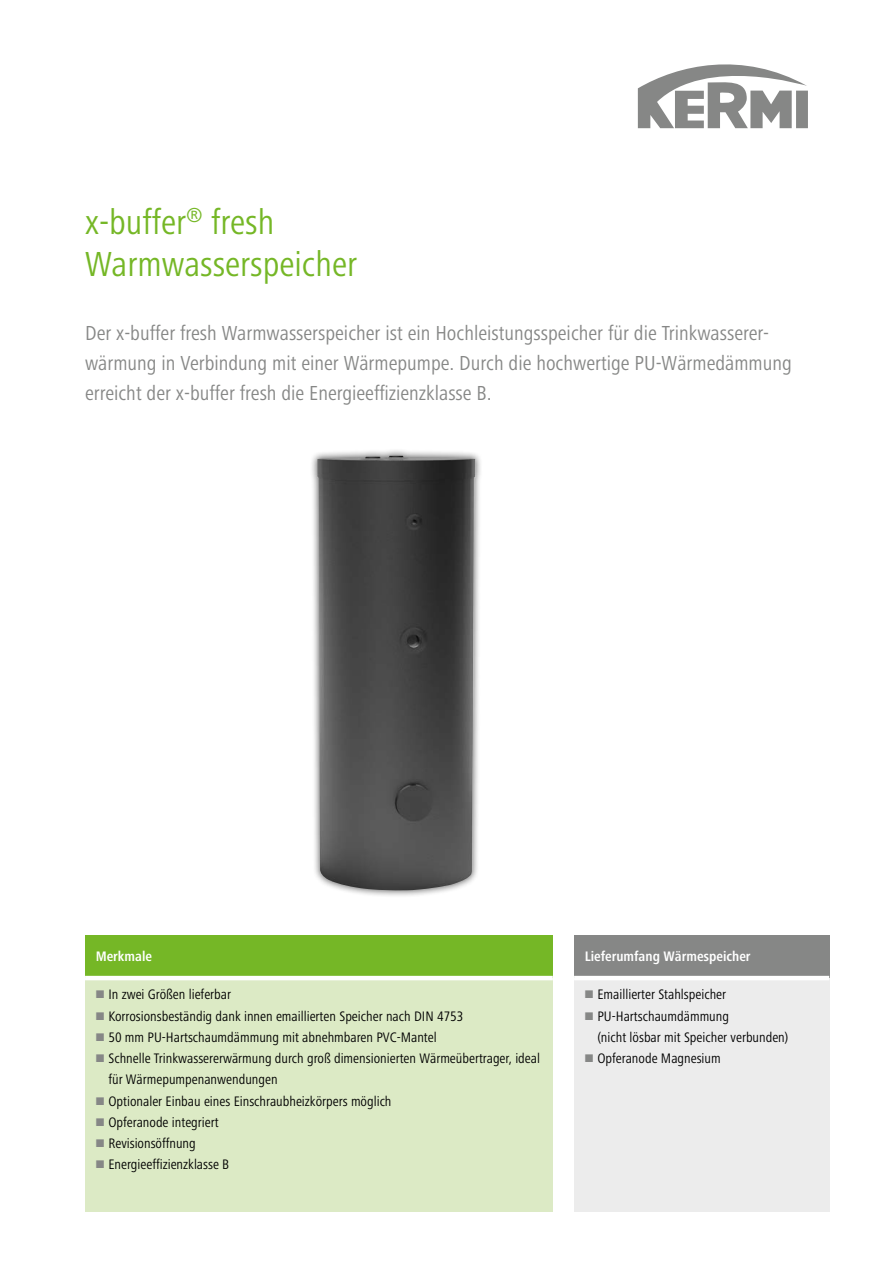
<style>
.page{position:relative;width:893px;height:1263px;background:#fff}
.page>*{position:absolute;margin:0;border:0;box-sizing:border-box;transform-origin:0 0}
.t1{font:condensed 36px/42.5px "Frutiger Next LTW1 G";color:#75b726}
.t2{font:condensed 21px/29.7px "Frutiger Next LTW1 G";color:#868786}
.t3{font:condensed 14.25px/21.3px "Frutiger Next LTW1 G";color:#000}
.t4{font:700 condensed 14.25px "Frutiger Next LTW1 G";color:#fff}
</style>
<div class="page">
<svg style="left:638px;top:64px;width:169px;height:64px"></svg>
<div style="left:796px;top:91px;width:12px;height:37px;background:#868786"></div>
<div style="left:310px;top:448px;width:172px;height:450px;background:#000;opacity:.6"></div>
<img style="left:317px;top:456px;width:159px;height:434px">
<div style="left:574px;top:935px;width:255px;height:43px;background:#868786"></div>
<div style="left:574px;top:978px;width:255px;height:234px;background:#ececec"></div>
<hr style="left:574px;top:976px;width:255px;height:4px;background:#fff">
<div style="left:85px;top:935px;width:468px;height:43px;background:#75b726"></div>
<div style="left:85px;top:978px;width:468px;height:234px;background:#dceac5"></div>
<hr style="left:85px;top:976px;width:468px;height:4px;background:#fff">
<h1 class="t1" style="left:85px;top:201px;width:274px">x-buffer<sup>®</sup> fresh<br>Warmwasserspeicher</h1>
<p class="t2" style="left:85px;top:318px;width:708px">Der x-buffer fresh Warmwasserspeicher ist ein Hochleistungsspeicher für die Trinkwasserer&shy;wärmung in Verbindung mit einer Wärmepumpe. Durch die hochwertige PU-Wärmedämmung erreicht der x-buffer fresh die Energieeffizienzklasse B.</p>
<p class="t4" style="left:96px;top:948px;width:58px">Merkmale</p>
<p class="t3" style="left:108px;top:984px;width:433px">In zwei Größen lieferbar<br>Korrosionsbeständig dank innen emaillierten Speicher nach DIN 4753<br>50 mm PU-Hartschaumdämmung mit abnehmbaren PVC-Mantel<br>Schnelle Trinkwassererwärmung durch groß dimensionierten Wärmeübertrager, ideal für Wärmepumpenanwendungen<br>Optionaler Einbau eines Einschraubheizkörpers möglich<br>Opferanode integriert<br>Revisionsöffnung<br>Energieeffizienzklasse B</p>
<p class="t4" style="left:585px;top:948px;width:167px">Lieferumfang Wärmespeicher</p>
<p class="t3" style="left:597px;top:984px;width:192px">Emaillierter Stahlspeicher<br>PU-Hartschaumdämmung<br>(nicht lösbar mit Speicher verbunden)<br>Opferanode Magnesium</p>
</div>
